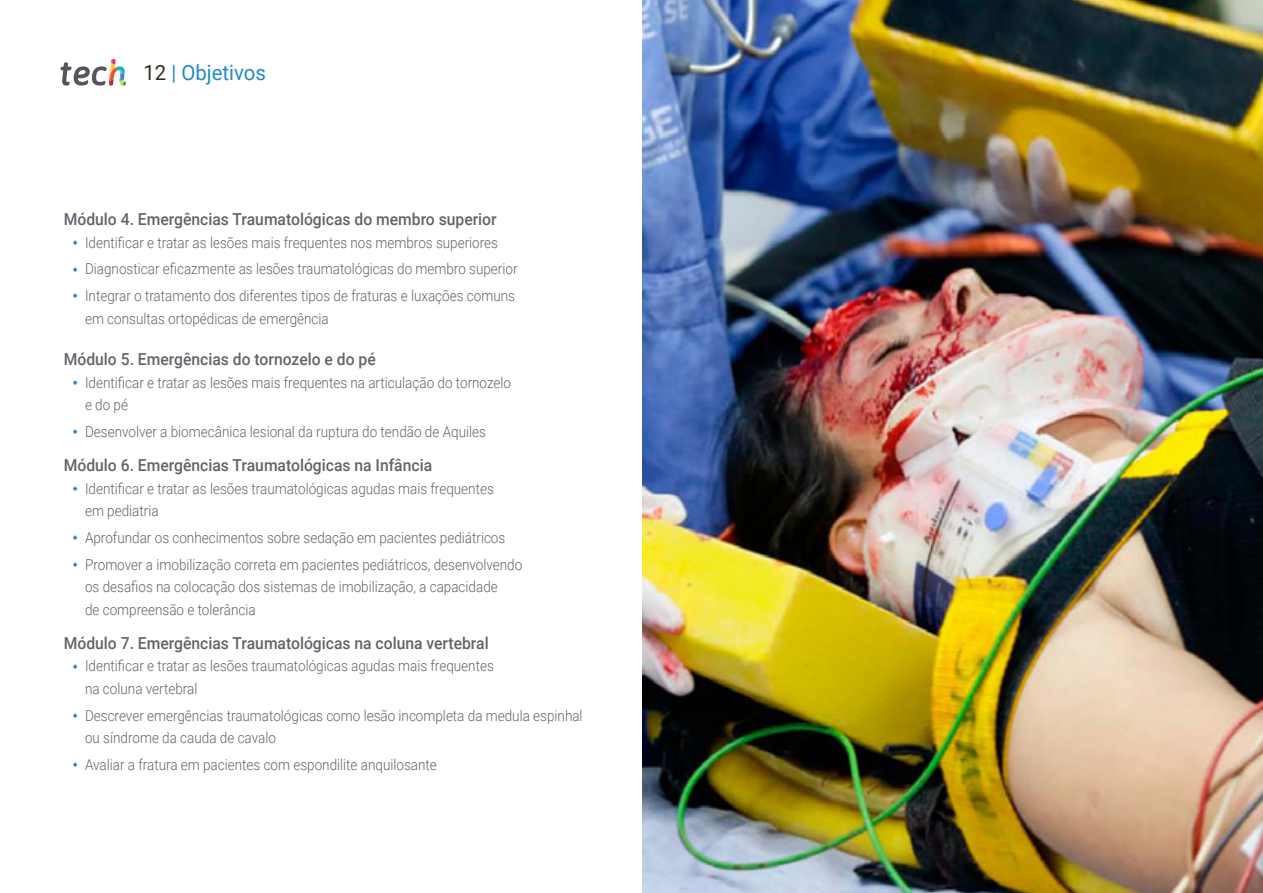
<style>
.page{position:relative;width:1263px;height:893px;background:#fff}
.page>*{position:absolute;margin:0;border:0;box-sizing:border-box;transform-origin:0 0}
.t1{font:21px "Roboto";color:#2488c9}
.t2{font:500 16.5px "Roboto";color:#61646a;scale:.95 1}
.t3{font:300 15px/22.5px "Roboto";color:#61646a;scale:.9 1}
.s1{color:#312e20}
</style>
<div class="page">
<svg style="left:61px;top:59px;width:65px;height:27px"></svg>
<img style="left:642px;top:0;width:621px;height:893px">
<h1 class="t1" style="left:144px;top:57px;width:124px"><span class="s1">12</span> | Objetivos</h1>
<p class="t2" style="left:64px;top:208px;width:457px">Módulo 4. Emergências Traumatológicas do membro superior</p>
<p class="t3" style="left:85px;top:228px;width:482px;line-height:26.7px">Identificar e tratar as lesões mais frequentes nos membros superiores<br>Diagnosticar eficazmente as lesões traumatológicas do membro superior<br>Integrar o tratamento dos diferentes tipos de fraturas e luxações comuns</p>
<p class="t3" style="left:85px;top:306px;width:272px">em consultas ortopédicas de emergência</p>
<p class="t2" style="left:64px;top:348px;width:330px">Módulo 5. Emergências do tornozelo e do pé</p>
<p class="t3" style="left:85px;top:371px;width:475px">Identificar e tratar as lesões mais frequentes na articulação do tornozelo e do pé</p>
<p class="t3" style="left:85px;top:420px;width:447px">Desenvolver a biomecânica lesional da ruptura do tendão de Aquiles</p>
<p class="t2" style="left:64px;top:454px;width:389px">Módulo 6. Emergências Traumatológicas na Infância</p>
<p class="t3" style="left:85px;top:477px;width:456px">Identificar e tratar as lesões traumatológicas agudas mais frequentes em pediatria</p>
<p class="t3" style="left:85px;top:524px;width:487px;line-height:26.7px">Aprofundar os conhecimentos sobre sedação em pacientes pediátricos<br>Promover a imobilização correta em pacientes pediátricos, desenvolvendo</p>
<p class="t3" style="left:85px;top:575px;width:460px">os desafios na colocação dos sistemas de imobilização, a capacidade de compreensão e tolerância</p>
<p class="t2" style="left:64px;top:631px;width:449px">Módulo 7. Emergências Traumatológicas na coluna vertebral</p>
<p class="t3" style="left:85px;top:654px;width:456px">Identificar e tratar as lesões traumatológicas agudas mais frequentes na coluna vertebral</p>
<p class="t3" style="left:85px;top:703px;width:554px">Descrever emergências traumatológicas como lesão incompleta da medula espinhal ou síndrome da cauda de cavalo</p>
<p class="t3" style="left:85px;top:753px;width:392px">Avaliar a fratura em pacientes com espondilite anquilosante</p>
</div>
